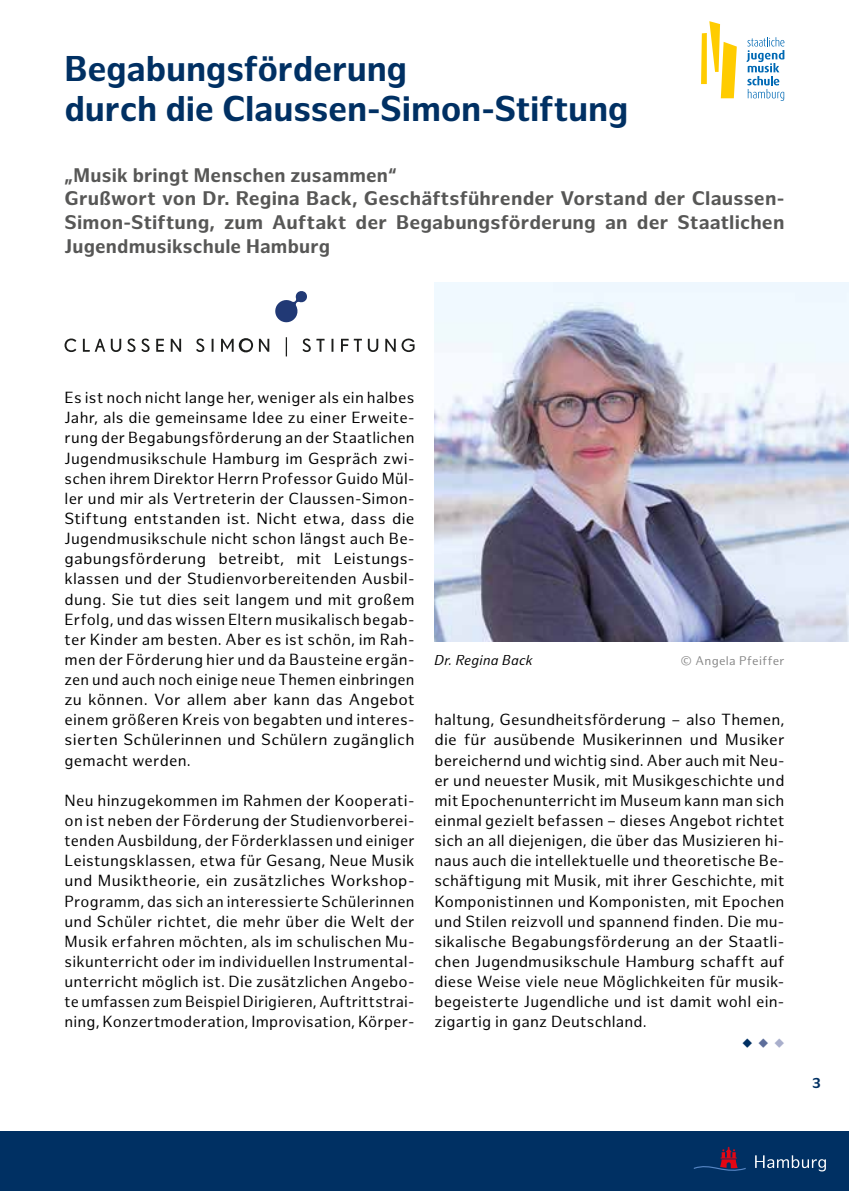
<style>
.page{position:relative;width:849px;height:1191px;background:#fff}
.page>*{position:absolute;margin:0;border:0;box-sizing:border-box;transform-origin:0 0}
.t1{font:700 35px/40.2px "Hamburg Sans";letter-spacing:-.01em;color:#003063}
.t2{font:700 19.25px/23.6px "Hamburg Sans";letter-spacing:.01em;color:#575756}
.t3{font:17.5px "FF Dingbats Basic Forms";color:#003063}
.t4{font:15.75px/20.1px "Hamburg Sans";letter-spacing:.01em;color:#000;text-align:justify}
.t5{font:italic 14px "Hamburg Sans";letter-spacing:.02em;color:#000}
.t6{font:700 14px "Hamburg Sans";color:#003063}
.t7{font:12.25px "Hamburg Sans";letter-spacing:.03em;color:#878787}
.s1{color:#5d6e9b}
.s2{color:#a9afcc}
</style>
<div class="page">
<div style="left:0;top:1131px;width:848px;height:60px;background:#003063"></div>
<svg style="left:693px;top:1146px;width:52px;height:25px"></svg>
<svg style="left:755px;top:1155px;width:70px;height:16px"></svg>
<svg style="left:701px;top:21px;width:35px;height:77px"></svg>
<svg style="left:746px;top:37px;width:38px;height:64px"></svg>
<img style="left:434px;top:282px;width:414px;height:359px">
<svg style="left:275px;top:291px;width:32px;height:32px"></svg>
<svg style="left:64px;top:337px;width:350px;height:19px"></svg>
<h1 class="t1" style="left:64px;top:50px;width:565px">Begabungsförderung<br>durch die Claussen-Simon-Stiftung</h1>
<p class="t2" style="left:64px;top:164px;width:721px">„Musik bringt Menschen zusammen“<br>Grußwort von Dr. Regina Back, Geschäftsführender Vorstand der Claussen-Simon-Stiftung, zum Auftakt der Begabungsförderung an der Staatlichen Jugendmusikschule Hamburg</p>
<p class="t4" style="left:64px;top:388px;width:351px">Es ist noch nicht lange her, weniger als ein halbes Jahr, als die gemeinsame Idee zu einer Erweite&shy;rung der Begabungsförderung an der Staatlichen Jugendmusikschule Hamburg im Gespräch zwi&shy;schen ihrem Direktor Herrn Professor Guido Mül&shy;ler und mir als Vertreterin der Claussen-Simon-Stiftung entstanden ist. Nicht etwa, dass die Jugendmusikschule nicht schon längst auch Be&shy;gabungsförderung betreibt, mit Leistungs&shy;klassen und der Studienvorbereitenden Ausbil&shy;dung. Sie tut dies seit langem und mit großem Erfolg, und das wissen Eltern musikalisch begab&shy;ter Kinder am besten. Aber es ist schön, im Rah&shy;men der Förderung hier und da Bausteine ergän&shy;zen und auch noch einige neue Themen einbringen zu können. Vor allem aber kann das Angebot einem größeren Kreis von begabten und interes&shy;sierten Schülerinnen und Schülern zugänglich gemacht werden.</p>
<p class="t4" style="left:64px;top:791px;width:351px">Neu hinzugekommen im Rahmen der Kooperati&shy;on ist neben der Förderung der Studienvorberei&shy;tenden Ausbildung, der Förderklassen und einiger Leistungsklassen, etwa für Gesang, Neue Musik und Musiktheorie, ein zusätzliches Workshop-Programm, das sich an interessierte Schülerinnen und Schüler richtet, die mehr über die Welt der Musik erfahren möchten, als im schulischen Mu&shy;sikunterricht oder im individuellen Instrumental&shy;unterricht möglich ist. Die zusätzlichen Angebo&shy;te umfassen zum Beispiel Dirigieren, Auftrittstrai&shy;ning, Konzertmoderation, Improvisation, Körper-</p>
<p class="t5" style="left:434px;top:652px;width:100px">Dr. Regina Back</p>
<p class="t7" style="left:680px;top:653px;width:105px">© Angela Pfeiffer</p>
<p class="t4" style="left:434px;top:710px;width:351px">haltung, Gesundheitsförderung – also Themen, die für ausübende Musikerinnen und Musiker bereichernd und wichtig sind. Aber auch mit Neu&shy;er und neuester Musik, mit Musikgeschichte und mit Epochenunterricht im Museum kann man sich einmal gezielt befassen – dieses Angebot richtet sich an all diejenigen, die über das Musizieren hi&shy;naus auch die intellektuelle und theoretische Be&shy;schäftigung mit Musik, mit ihrer Geschichte, mit Komponistinnen und Komponisten, mit Epochen und Stilen reizvoll und spannend finden. Die mu&shy;sikalische Begabungsförderung an der Staatli&shy;chen Jugendmusikschule Hamburg schafft auf diese Weise viele neue Möglichkeiten für musik&shy;begeisterte Jugendliche und ist damit wohl ein&shy;zigartig in ganz Deutschland.</p>
<p class="t3" style="left:741px;top:1032px;width:46px">▲<span class="s1">▲</span><span class="s2">▲</span></p>
<p class="t6" style="left:812px;top:1074px;width:10px">3</p>
</div>
